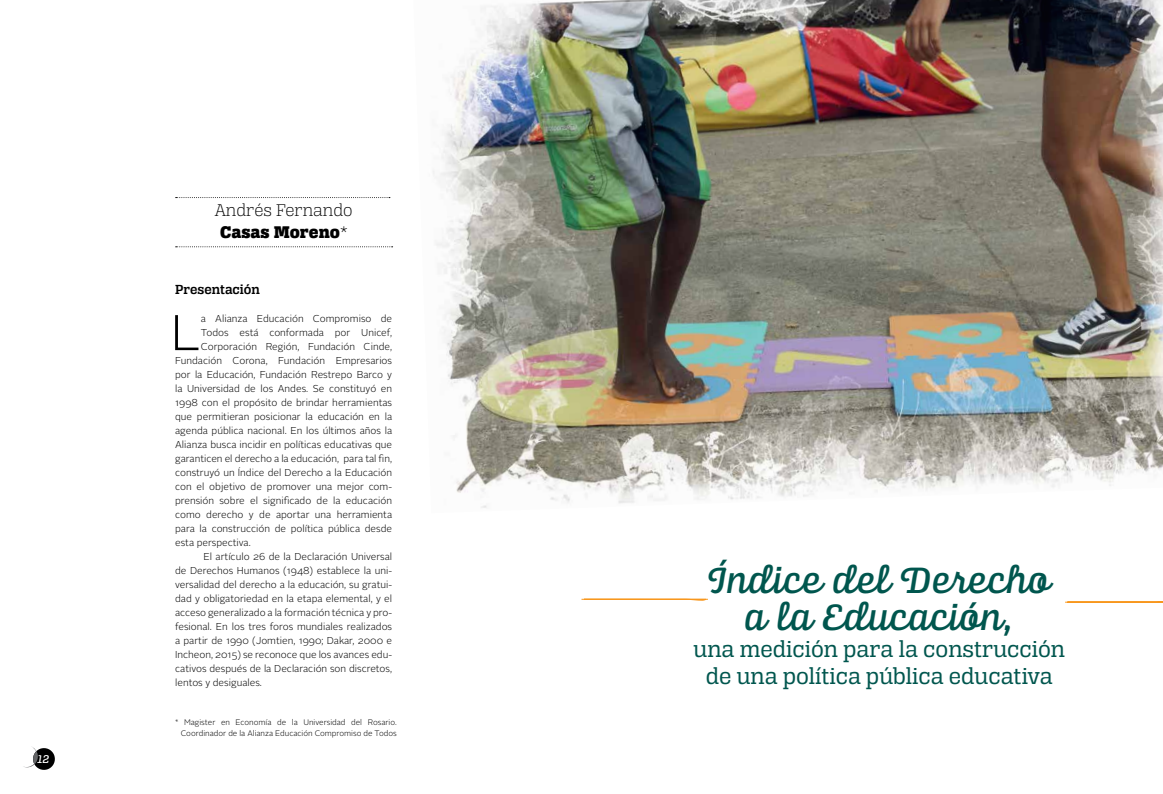
<style>
.page{position:relative;width:1163px;height:794px;background:#fff}
.page>*{position:absolute;margin:0;border:0;box-sizing:border-box;transform-origin:0 0}
.t1{font:300 50px "Alright Sans";color:#000}
.t2{font:39px/37px "Alianza Script 500";color:#00564e;text-align:center}
.t3{font:24px/27px "Alianza Slab 400";color:#00564e;text-align:center}
.t4{font:18px "Alianza Slab 200";color:#000}
.t5{font:18px "Alianza Slab 900";color:#000}
.t6{font:14px "Alianza Slab 600";color:#000}
.t7{font:12px "Alianza Script 500";color:#fff}
.t8{font:300 10px "Alright Sans";color:#000}
.t9{font:300 8px/11px "Alright Sans";color:#000;text-align:right}
.s1{font-family:"Alianza Slab 200"}
</style>
<div class="page">
<svg style="left:23px;top:747px;width:32px;height:23px"></svg>
<img style="left:433px;top:0;width:729px;height:508px">
<svg style="left:581px;top:598px;width:127px;height:3px"></svg>
<svg style="left:1065px;top:601px;width:97px;height:2px"></svg>
<svg style="left:176px;top:197px;width:214px;height:1px"></svg>
<svg style="left:176px;top:246px;width:216px;height:1px"></svg>
<p class="t7" style="left:38px;top:752px;width:13px">12</p>
<h3 class="t4" style="left:215px;top:200px;width:139px">Andrés Fernando</h3>
<h3 class="t5" style="left:220px;top:222px;width:128px">Casas Moreno<span class="s1">*</span></h3>
<h3 class="t6" style="left:175px;top:281px;width:86px">Presentación</h3>
<h1 class="t1" style="left:171px;top:299px;width:32px">L</h1>
<p class="t8" style="left:201px;top:312px;width:193px">a Alianza Educación Compromiso de</p>
<p class="t8" style="left:201px;top:326px;width:193px">Todos está conformada por Unicef,</p>
<p class="t8" style="left:201px;top:340px;width:193px">Corporación Región, Fundación Cinde,</p>
<p class="t8" style="left:175px;top:354px;width:218px">Fundación Corona, Fundación Empresarios</p>
<p class="t8" style="left:175px;top:368px;width:218px">por la Educación, Fundación Restrepo Barco y</p>
<p class="t8" style="left:175px;top:382px;width:218px">la Universidad de los Andes. Se constituyó en</p>
<p class="t8" style="left:175px;top:396px;width:218px">1998 con el propósito de brindar herramientas</p>
<p class="t8" style="left:175px;top:410px;width:218px">que permitieran posicionar la educación en la</p>
<p class="t8" style="left:175px;top:424px;width:218px">agenda pública nacional. En los últimos años la</p>
<p class="t8" style="left:175px;top:438px;width:218px">Alianza busca incidir en políticas educativas que</p>
<p class="t8" style="left:175px;top:452px;width:218px">garanticen el derecho a la educación, para tal fin,</p>
<p class="t8" style="left:175px;top:466px;width:218px">construyó un Índice del Derecho a la Educación</p>
<p class="t8" style="left:175px;top:480px;width:218px">con el objetivo de promover una mejor com-</p>
<p class="t8" style="left:175px;top:494px;width:218px">prensión sobre el significado de la educación</p>
<p class="t8" style="left:175px;top:508px;width:218px">como derecho y de aportar una herramienta</p>
<p class="t8" style="left:175px;top:522px;width:218px">para la construcción de política pública desde</p>
<p class="t8" style="left:175px;top:536px;width:77px">esta perspectiva.</p>
<p class="t8" style="left:203px;top:550px;width:190px">El artículo 26 de la Declaración Universal</p>
<p class="t8" style="left:175px;top:564px;width:218px">de Derechos Humanos (1948) establece la uni-</p>
<p class="t8" style="left:175px;top:578px;width:218px">versalidad del derecho a la educación, su gratui-</p>
<p class="t8" style="left:175px;top:592px;width:218px">dad y obligatoriedad en la etapa elemental, y el</p>
<p class="t8" style="left:175px;top:606px;width:218px">acceso generalizado a la formación técnica y pro-</p>
<p class="t8" style="left:175px;top:620px;width:218px">fesional. En los tres foros mundiales realizados</p>
<p class="t8" style="left:175px;top:634px;width:218px">a partir de 1990 (Jomtien, 1990; Dakar, 2000 e</p>
<p class="t8" style="left:175px;top:648px;width:218px">Incheon, 2015) se reconoce que los avances edu-</p>
<p class="t8" style="left:175px;top:662px;width:218px">cativos después de la Declaración son discretos,</p>
<p class="t8" style="left:175px;top:676px;width:88px">lentos y desiguales.</p>
<p class="t9" style="left:175px;top:717px;width:223px">* Magister en Economía de la Universidad del Rosario.<br>Coordinador de la Alianza Educación Compromiso de Todos</p>
<h2 class="t2" style="left:708px;top:562px;width:344px">Índice del Derecho a la Educación,</h2>
<h3 class="t3" style="left:693px;top:636px;width:373px">una medición para la construcción de una política pública educativa</h3>
</div>
